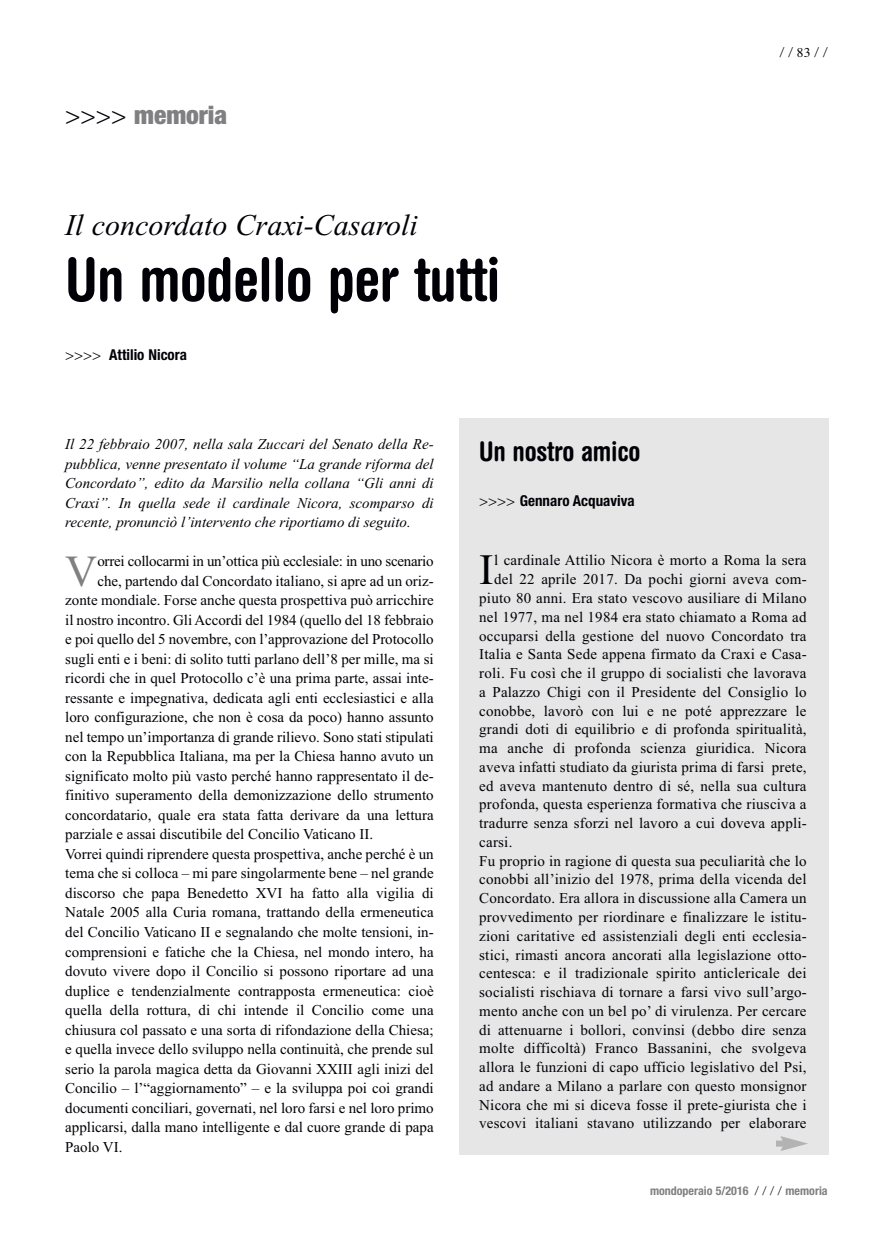
<style>
.page{position:relative;width:893px;height:1234px;background:#fff}
.page>*{position:absolute;margin:0;border:0;box-sizing:border-box;transform-origin:0 0}
.t1{font:700 condensed 60px "Helvetica Rounded";letter-spacing:-.01em;color:#000006}
.t2{font:44.4px "Times New Roman";color:#808082}
.t3{font:43.35px "Times New Roman";color:#000006}
.t4{font:italic 30px "Times New Roman";color:#000006}
.t5{font:700 condensed 27px "Helvetica Rounded";letter-spacing:-.01em;color:#000006}
.t6{font:900 condensed 25.5px "Helvetica Neue";color:#808082}
.t7{font:15px "Times New Roman";color:#000006}
.t8{font:italic 15px/19.5px "Times New Roman";color:#000006;text-align:justify}
.t9{font:700 condensed 15px "Helvetica Neue";color:#000006}
.t10{font:300 13.5px "Helvetica Neue";color:#000006}
.t11{font:700 condensed 12px "Helvetica Neue";color:#808082}
.s1{font-weight:300;font-stretch:normal;color:#000006}
.s2{font-weight:300;font-stretch:normal}
.s3{font-family:"Times";font-weight:400}
</style>
<div class="page">
<div style="left:459px;top:418px;width:370px;height:736px;background:#e6e6e6"></div>
<div style="left:776px;top:1140px;width:10px;height:6px;background:#b3b3b4"></div>
<svg style="left:780px;top:1136px;width:28px;height:14px"></svg>
<h3 class="t6" style="left:65px;top:94px;width:163px"><span class="s1">&gt;&gt;&gt;&gt;</span> memoria</h3>
<h3 class="t4" style="left:65px;top:207px;width:354px">Il concordato Craxi-Casaroli</h3>
<h1 class="t1" style="left:65px;top:258px;width:437px">Un modello per tutti</h1>
<p class="t9" style="left:65px;top:342px;width:123px"><span class="s2">&gt;&gt;&gt;&gt;</span> Attilio Nicora</p>
<p class="t10" style="left:780px;top:44px;width:49px">//<span class="s3">83</span>//</p>
<p class="t8" style="left:65px;top:434px;width:370px">Il 22 febbraio 2007, nella sala Zuccari del Senato della Re&shy;pubblica, venne presentato il volume “La grande riforma del Concordato”, edito da Marsilio nella collana “Gli anni di Craxi”. In quella sede il cardinale Nicora, scomparso di recente, pronunciò l’intervento che riportiamo di seguito.</p>
<h2 class="t2" style="left:65px;top:544px;width:34px">V</h2>
<p class="t7" style="left:97px;top:552px;width:338px">orrei collocarmi in un’ottica più ecclesiale: in uno scenario</p>
<p class="t7" style="left:97px;top:571px;width:338px">che, partendo dal Concordato italiano, si apre ad un oriz-</p>
<p class="t7" style="left:65px;top:591px;width:370px">zonte mondiale. Forse anche questa prospettiva può arricchire</p>
<p class="t7" style="left:65px;top:610px;width:370px">il nostro incontro. Gli Accordi del 1984 (quello del 18 febbraio</p>
<p class="t7" style="left:65px;top:630px;width:370px">e poi quello del 5 novembre, con l’approvazione del Protocollo</p>
<p class="t7" style="left:65px;top:649px;width:370px">sugli enti e i beni: di solito tutti parlano dell’8 per mille, ma si</p>
<p class="t7" style="left:65px;top:669px;width:370px">ricordi che in quel Protocollo c’è una prima parte, assai inte-</p>
<p class="t7" style="left:65px;top:688px;width:370px">ressante e impegnativa, dedicata agli enti ecclesiastici e alla</p>
<p class="t7" style="left:65px;top:708px;width:370px">loro configurazione, che non è cosa da poco) hanno assunto</p>
<p class="t7" style="left:65px;top:727px;width:370px">nel tempo un’importanza di grande rilievo. Sono stati stipulati</p>
<p class="t7" style="left:65px;top:747px;width:370px">con la Repubblica Italiana, ma per la Chiesa hanno avuto un</p>
<p class="t7" style="left:65px;top:766px;width:370px">significato molto più vasto perché hanno rappresentato il de-</p>
<p class="t7" style="left:65px;top:786px;width:370px">finitivo superamento della demonizzazione dello strumento</p>
<p class="t7" style="left:65px;top:805px;width:370px">concordatario, quale era stata fatta derivare da una lettura</p>
<p class="t7" style="left:65px;top:825px;width:309px">parziale e assai discutibile del Concilio Vaticano II.</p>
<p class="t7" style="left:65px;top:844px;width:370px">Vorrei quindi riprendere questa prospettiva, anche perché è un</p>
<p class="t7" style="left:65px;top:864px;width:370px">tema che si colloca – mi pare singolarmente bene – nel grande</p>
<p class="t7" style="left:65px;top:883px;width:370px">discorso che papa Benedetto XVI ha fatto alla vigilia di</p>
<p class="t7" style="left:65px;top:903px;width:370px">Natale 2005 alla Curia romana, trattando della ermeneutica</p>
<p class="t7" style="left:65px;top:922px;width:370px">del Concilio Vaticano II e segnalando che molte tensioni, in-</p>
<p class="t7" style="left:65px;top:942px;width:370px">comprensioni e fatiche che la Chiesa, nel mondo intero, ha</p>
<p class="t7" style="left:65px;top:961px;width:370px">dovuto vivere dopo il Concilio si possono riportare ad una</p>
<p class="t7" style="left:65px;top:981px;width:370px">duplice e tendenzialmente contrapposta ermeneutica: cioè</p>
<p class="t7" style="left:65px;top:1000px;width:370px">quella della rottura, di chi intende il Concilio come una</p>
<p class="t7" style="left:65px;top:1020px;width:370px">chiusura col passato e una sorta di rifondazione della Chiesa;</p>
<p class="t7" style="left:65px;top:1039px;width:370px">e quella invece dello sviluppo nella continuità, che prende sul</p>
<p class="t7" style="left:65px;top:1059px;width:370px">serio la parola magica detta da Giovanni XXIII agli inizi del</p>
<p class="t7" style="left:65px;top:1078px;width:370px">Concilio – l’“aggiornamento” – e la sviluppa poi coi grandi</p>
<p class="t7" style="left:65px;top:1098px;width:370px">documenti conciliari, governati, nel loro farsi e nel loro primo</p>
<p class="t7" style="left:65px;top:1117px;width:370px">applicarsi, dalla mano intelligente e dal cuore grande di papa</p>
<p class="t7" style="left:65px;top:1137px;width:59px">Paolo VI.</p>
<h3 class="t5" style="left:479px;top:442px;width:163px">Un nostro amico</h3>
<p class="t9" style="left:479px;top:488px;width:157px"><span class="s2">&gt;&gt;&gt;&gt;</span> Gennaro Acquaviva</p>
<h3 class="t3" style="left:479px;top:543px;width:16px">I</h3>
<p class="t7" style="left:494px;top:551px;width:314px">l cardinale Attilio Nicora è morto a Roma la sera</p>
<p class="t7" style="left:494px;top:570px;width:314px">del 22 aprile 2017. Da pochi giorni aveva com-</p>
<p class="t7" style="left:479px;top:589px;width:329px">piuto 80 anni. Era stato vescovo ausiliare di Milano</p>
<p class="t7" style="left:479px;top:607px;width:329px">nel 1977, ma nel 1984 era stato chiamato a Roma ad</p>
<p class="t7" style="left:479px;top:626px;width:329px">occuparsi della gestione del nuovo Concordato tra</p>
<p class="t7" style="left:479px;top:645px;width:329px">Italia e Santa Sede appena firmato da Craxi e Casa-</p>
<p class="t7" style="left:479px;top:664px;width:329px">roli. Fu così che il gruppo di socialisti che lavorava</p>
<p class="t7" style="left:479px;top:682px;width:329px">a Palazzo Chigi con il Presidente del Consiglio lo</p>
<p class="t7" style="left:479px;top:701px;width:329px">conobbe, lavorò con lui e ne poté apprezzare le</p>
<p class="t7" style="left:479px;top:720px;width:329px">grandi doti di equilibrio e di profonda spiritualità,</p>
<p class="t7" style="left:479px;top:739px;width:329px">ma anche di profonda scienza giuridica. Nicora</p>
<p class="t7" style="left:479px;top:757px;width:329px">aveva infatti studiato da giurista prima di farsi prete,</p>
<p class="t7" style="left:479px;top:776px;width:329px">ed aveva mantenuto dentro di sé, nella sua cultura</p>
<p class="t7" style="left:479px;top:795px;width:329px">profonda, questa esperienza formativa che riusciva a</p>
<p class="t7" style="left:479px;top:814px;width:329px">tradurre senza sforzi nel lavoro a cui doveva appli-</p>
<p class="t7" style="left:479px;top:832px;width:35px">carsi.</p>
<p class="t7" style="left:479px;top:851px;width:329px">Fu proprio in ragione di questa sua peculiarità che lo</p>
<p class="t7" style="left:479px;top:870px;width:329px">conobbi all’inizio del 1978, prima della vicenda del</p>
<p class="t7" style="left:479px;top:889px;width:329px">Concordato. Era allora in discussione alla Camera un</p>
<p class="t7" style="left:479px;top:907px;width:329px">provvedimento per riordinare e finalizzare le istitu-</p>
<p class="t7" style="left:479px;top:926px;width:329px">zioni caritative ed assistenziali degli enti ecclesia-</p>
<p class="t7" style="left:479px;top:945px;width:329px">stici, rimasti ancora ancorati alla legislazione otto-</p>
<p class="t7" style="left:479px;top:964px;width:329px">centesca: e il tradizionale spirito anticlericale dei</p>
<p class="t7" style="left:479px;top:982px;width:329px">socialisti rischiava di tornare a farsi vivo sull’argo-</p>
<p class="t7" style="left:479px;top:1001px;width:329px">mento anche con un bel po’ di virulenza. Per cercare</p>
<p class="t7" style="left:479px;top:1020px;width:329px">di attenuarne i bollori, convinsi (debbo dire senza</p>
<p class="t7" style="left:479px;top:1039px;width:329px">molte difficoltà) Franco Bassanini, che svolgeva</p>
<p class="t7" style="left:479px;top:1057px;width:329px">allora le funzioni di capo ufficio legislativo del Psi,</p>
<p class="t7" style="left:479px;top:1076px;width:329px">ad andare a Milano a parlare con questo monsignor</p>
<p class="t7" style="left:479px;top:1095px;width:329px">Nicora che mi si diceva fosse il prete-giurista che i</p>
<p class="t7" style="left:479px;top:1114px;width:329px">vescovi italiani stavano utilizzando per elaborare</p>
<p class="t11" style="left:650px;top:1180px;width:179px">mondoperaio 5/2016 <span class="s1">/ / / /</span> memoria</p>
</div>
